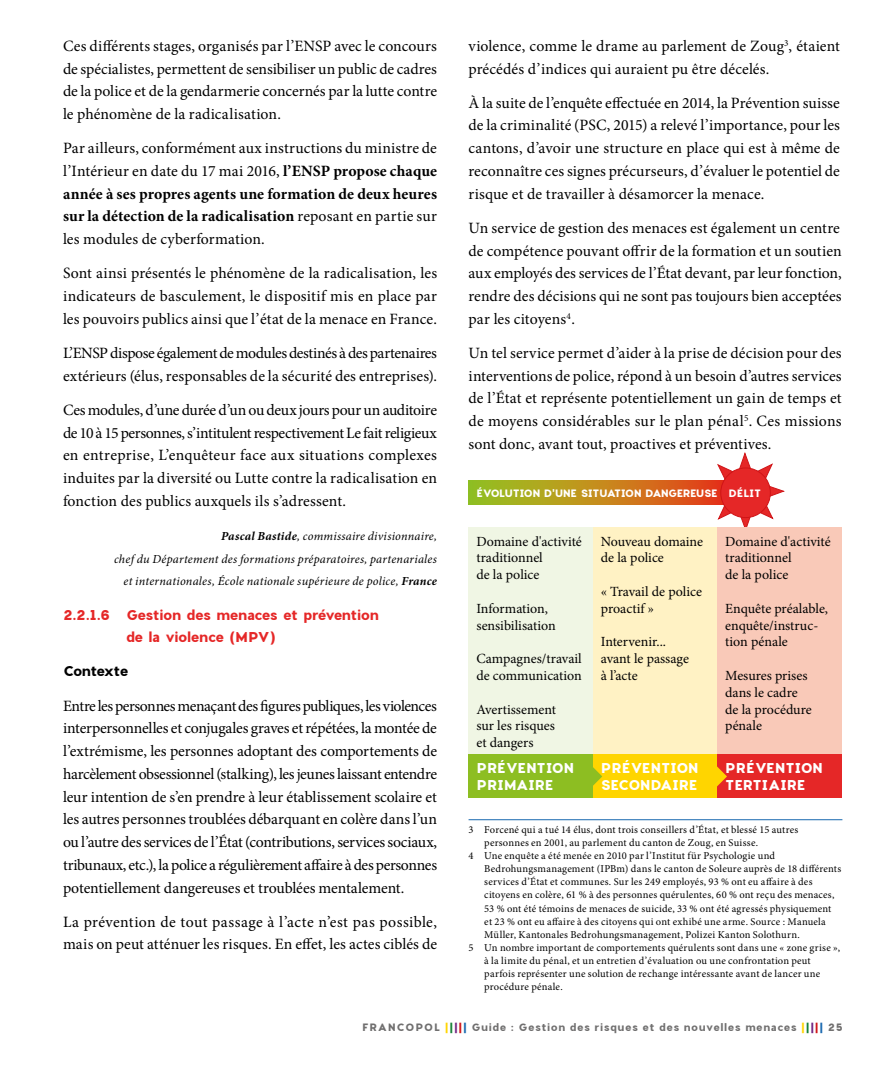
<style>
.page{position:relative;width:882px;height:1071px;background:#fff}
.page>*{position:absolute;margin:0;border:0;box-sizing:border-box;transform-origin:0 0}
.t1{font:15.75px/22.8px "Minion Pro";letter-spacing:.005em;color:#000;text-align:justify}
.t2{font:14px/16.8px "Minion Pro";color:#000}
.t3{font:700 14px/22.8px "Charlevoix";letter-spacing:-.02em;color:#e52727}
.t4{font:700 14px/16.8px "Charlevoix";color:#fff}
.t5{font:700 14px/16.8px "Charlevoix";letter-spacing:-.02em;color:#fff}
.t6{font:700 14px "Charlevoix";letter-spacing:-.04em;color:#000}
.t7{font:italic 12.25px/22.8px "Minion Pro";letter-spacing:.015em;color:#000;text-align:right}
.t8{font:10.5px "Minion Pro";letter-spacing:.015em;color:#000}
.t9{font:700 10.5px "Charlevoix";letter-spacing:.06em;color:#706f6f}
.t10{font:700 10.5px "Charlevoix";letter-spacing:-.04em;color:#fff}
.s1{font-weight:700}
.s2{color:#ffd500}
.s3{color:#138036}
.s4{color:#702381}
.s5{color:#d01417}
.s6{color:#1868af}
</style>
<div class="page">
<svg style="left:704px;top:452px;width:82px;height:76px"></svg>
<hr style="left:469px;top:819px;width:373px;height:1px;background:#1868af">
<div style="left:469px;top:528px;width:124px;height:227px;background:#f0f6e4"></div>
<div style="left:469px;top:755px;width:124px;height:43px;background:#8dbe22"></div>
<div style="left:593px;top:528px;width:124px;height:227px;background:#fff2c4"></div>
<div style="left:593px;top:755px;width:124px;height:43px;background:#ffd500"></div>
<div style="left:717px;top:528px;width:125px;height:227px;background:#f9c9b8"></div>
<div style="left:717px;top:755px;width:125px;height:43px;background:#e52727"></div>
<div style="left:469px;top:481px;width:256px;height:24px;background:linear-gradient(to right,#97cd21,#eb3f19)"></div>
<div style="left:721px;top:468px;width:49px;height:50px;background:#e52727;border-radius:50%"></div>
<div style="left:720px;top:467px;width:51px;height:51px;border:1px solid #d01417;border-radius:50%"></div>
<svg style="left:593px;top:767px;width:9px;height:19px"></svg>
<svg style="left:717px;top:766px;width:10px;height:21px"></svg>
<p class="t1" style="left:63px;top:34px;width:376px">Ces différents stages, organisés par l’ENSP avec le concours de spécialistes, permettent de sensibiliser un public de cadres de la police et de la gendarmerie concernés par la lutte contre le phénomène de la radicalisation.</p>
<p class="t1" style="left:63px;top:137px;width:376px">Par ailleurs, conformément aux instructions du ministre de l’Intérieur en date du 17 mai 2016, <span class="s1">l’ENSP propose chaque année à ses propres agents une formation de deux heures sur la détection de la radicalisation</span> reposant en partie sur les modules de cyberformation.</p>
<p class="t1" style="left:63px;top:262px;width:376px">Sont ainsi présentés le phénomène de la radicalisation, les indicateurs de basculement, le dispositif mis en place par les pouvoirs publics ainsi que l’état de la menace en France.</p>
<p class="t1" style="left:63px;top:342px;width:376px">L’ENSP dispose également de modules destinés à des partenaires extérieurs (élus, responsables de la sécurité des entreprises).</p>
<p class="t1" style="left:63px;top:398px;width:376px">Ces modules, d’une durée d’un ou deux jours pour un auditoire de 10 à 15 personnes, s’intitulent respectivement Le fait religieux en entreprise, L’enquêteur face aux situations complexes induites par la diversité ou Lutte contre la radicalisation en fonction des publics auxquels ils s’adressent.</p>
<p class="t7" style="left:114px;top:525px;width:324px"><span class="s1">Pascal Bastide</span>, commissaire divisionnaire,<br>chef du Département des formations préparatoires, partenariales et internationales, École nationale supérieure de police, <span class="s1">France</span></p>
<p class="t3" style="left:126px;top:604px;width:254px;text-indent:-63px">2.2.1.6 Gestion des menaces et prévention de la violence (MPV)</p>
<p class="t6" style="left:63px;top:663px;width:67px">Contexte</p>
<p class="t1" style="left:63px;top:694px;width:376px">Entre les personnes menaçant des figures publiques, les violences interpersonnelles et conjugales graves et répétées, la montée de l’extrémisme, les personnes adoptant des comportements de harcèlement obsessionnel (stalking), les jeunes laissant entendre leur intention de s’en prendre à leur établissement scolaire et les autres personnes troublées débarquant en colère dans l’un ou l’autre des services de l’État (contributions, services sociaux, tribunaux, etc.), la police a régulièrement affaire à des personnes potentiellement dangereuses et troublées mentalement.</p>
<p class="t1" style="left:63px;top:910px;width:376px">La prévention de tout passage à l’acte n’est pas possible, mais on peut atténuer les risques. En effet, les actes ciblés de</p>
<p class="t1" style="left:469px;top:34px;width:373px">violence, comme le drame au parlement de Zoug<sup>3</sup>, étaient précédés d’indices qui auraient pu être décelés.</p>
<p class="t1" style="left:469px;top:91px;width:373px">À la suite de l’enquête effectuée en 2014, la Prévention suisse de la criminalité (PSC, 2015) a relevé l’importance, pour les cantons, d’avoir une structure en place qui est à même de reconnaître ces signes précurseurs, d’évaluer le potentiel de risque et de travailler à désamorcer la menace.</p>
<p class="t1" style="left:469px;top:216px;width:375px">Un service de gestion des menaces est également un centre de compétence pouvant offrir de la formation et un soutien aux employés des services de l’État devant, par leur fonction, rendre des décisions qui ne sont pas toujours bien acceptées par les citoyens<sup>4</sup>.</p>
<p class="t1" style="left:469px;top:342px;width:375px">Un tel service permet d’aider à la prise de décision pour des interventions de police, répond à un besoin d’autres services de l’État et représente potentiellement un gain de temps et de moyens considérables sur le plan pénal<sup>5</sup>. Ces missions sont donc, avant tout, proactives et préventives.</p>
<p class="t10" style="left:476px;top:487px;width:286px">ÉVOLUTION D'UNE SITUATION DANGEREUSE DÉLIT</p>
<p class="t2" style="left:476px;top:533px;width:107px">Domaine d'activité traditionnel<br>de la police</p>
<p class="t2" style="left:476px;top:600px;width:81px">Information, sensibilisation</p>
<p class="t2" style="left:476px;top:650px;width:107px">Campagnes/travail de communication</p>
<p class="t2" style="left:476px;top:701px;width:81px;text-align:justify">Avertissement sur les risques et dangers</p>
<p class="t4" style="left:476px;top:760px;width:99px">PRÉVENTION<br>PRIMAIRE</p>
<p class="t2" style="left:601px;top:533px;width:104px">Nouveau domaine de la police</p>
<p class="t2" style="left:601px;top:583px;width:103px">« Travail de police proactif »</p>
<p class="t2" style="left:601px;top:634px;width:90px">Intervenir... avant le passage à l’acte</p>
<p class="t5" style="left:601px;top:760px;width:99px">PRÉVENTION<br>SECONDAIRE</p>
<p class="t2" style="left:725px;top:533px;width:107px">Domaine d'activité traditionnel<br>de la police</p>
<p class="t2" style="left:725px;top:600px;width:104px">Enquête préalable, enquête/instruc&shy;tion pénale</p>
<p class="t2" style="left:725px;top:667px;width:88px">Mesures prises dans le cadre de la procédure pénale</p>
<p class="t4" style="left:725px;top:760px;width:99px">PRÉVENTION<br>TERTIAIRE</p>
<p class="t8" style="left:469px;top:822px;width:331px">3 Forcené qui a tué 14 élus, dont trois conseillers d’État, et blessé 15 autres</p>
<p class="t8" style="left:484px;top:836px;width:275px">personnes en 2001, au parlement du canton de Zoug, en Suisse.</p>
<p class="t8" style="left:469px;top:849px;width:308px">4 Une enquête a été menée en 2010 par l’Institut für Psychologie und</p>
<p class="t8" style="left:484px;top:862px;width:358px">Bedrohungsmanagement (IPBm) dans le canton de Soleure auprès de 18 différents</p>
<p class="t8" style="left:484px;top:875px;width:330px">services d’État et communes. Sur les 249 employés, 93 % ont eu affaire à des</p>
<p class="t8" style="left:484px;top:888px;width:352px">citoyens en colère, 61 % à des personnes quérulentes, 60 % ont reçu des menaces,</p>
<p class="t8" style="left:484px;top:901px;width:349px">53 % ont été témoins de menaces de suicide, 33 % ont été agressés physiquement</p>
<p class="t8" style="left:484px;top:914px;width:343px">et 23 % ont eu affaire à des citoyens qui ont exhibé une arme. Source : Manuela</p>
<p class="t8" style="left:484px;top:927px;width:317px">Müller, Kantonales Bedrohungsmanagement, Polizei Kanton Solothurn.</p>
<p class="t8" style="left:469px;top:941px;width:373px">5 Un nombre important de comportements quérulents sont dans une « zone grise »,</p>
<p class="t8" style="left:484px;top:954px;width:328px">à la limite du pénal, et un entretien d’évaluation ou une confrontation peut</p>
<p class="t8" style="left:484px;top:967px;width:337px">parfois représenter une solution de rechange intéressante avant de lancer une</p>
<p class="t8" style="left:484px;top:980px;width:80px">procédure pénale.</p>
<p class="t9" style="left:362px;top:1021px;width:482px">FRANCOPOL <span class="s2">|</span><span class="s3">|</span><span class="s4">|</span><span class="s5">|</span><span class="s6">|</span> Guide : Gestion des risques et des nouvelles menaces <span class="s2">|</span><span class="s3">|</span><span class="s4">|</span><span class="s5">|</span><span class="s6">|</span> 25</p>
</div>
